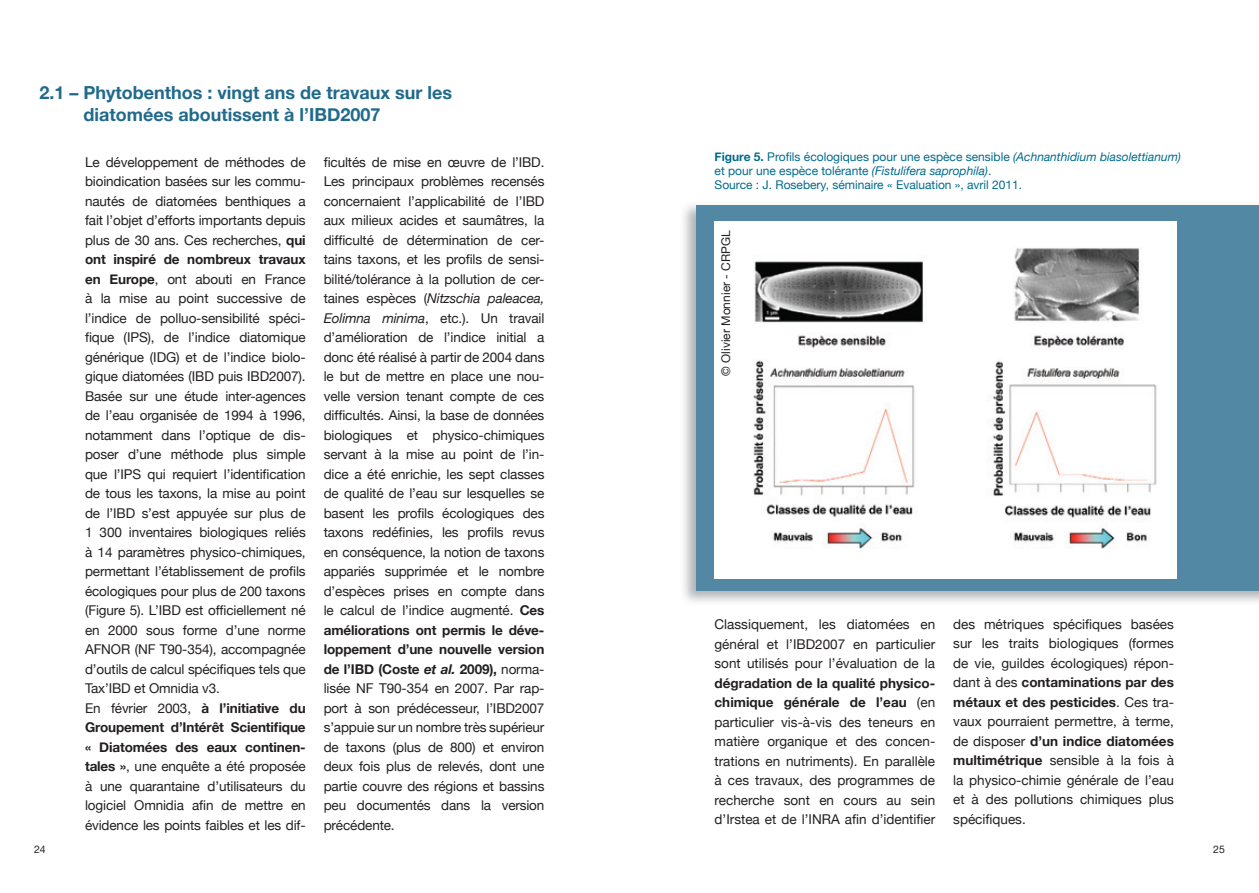
<style>
.page{position:relative;width:1259px;height:893px;background:#fff}
.page>*{position:absolute;margin:0;border:0;box-sizing:border-box;transform-origin:0 0}
.t1{font:700 18px/21.6px "Helvetica Neue";color:#206a8c}
.t2{font:13.5px/19.5px "Helvetica Neue";letter-spacing:-.01em;color:#231f20;text-align:justify}
.t3{font:12px/14.4px "Helvetica Neue";color:#016b8d}
.t4{font:12px "Helvetica Neue";color:#231f20}
.t5{font:10.5px "Helvetica Neue";color:#231f20}
.s1{font-weight:700}
.s2{font-style:italic}
.s3{font-weight:700;font-style:italic}
</style>
<div class="page">
<div style="left:696px;top:205px;width:563px;height:386px;background:#5388a5"></div>
<div style="left:714px;top:221px;width:462px;height:357px;background:#fff"></div>
<img style="left:753px;top:248px;width:404px;height:301px">
<h1 class="t1" style="left:83px;top:82px;width:370px;text-indent:-44px">2.1 – Phytobenthos : vingt ans de travaux sur les diatomées aboutissent à l’IBD2007</h1>
<p class="t2" style="left:85px;top:152px;width:222px;text-align:left">Le développement de méthodes de bioindication basées sur les commu&shy;nautés de diatomées benthiques a fait l’objet d’efforts importants depuis plus de 30 ans. Ces recherches, <span class="s1">qui ont inspiré de nombreux travaux en Europe</span>, ont abouti en France à la mise au point successive de l’indice de polluo-sensibilité spéci&shy;fique (IPS), de l’indice diatomique générique (IDG) et de l’indice biolo&shy;gique diatomées (IBD puis IBD2007).<br>Basée sur une étude inter-agences de l’eau organisée de 1994 à 1996, notamment dans l’optique de dis&shy;poser d’une méthode plus simple que l’IPS qui requiert l’identification de tous les taxons, la mise au point de l’IBD s’est appuyée sur plus de 1 300 inventaires biologiques reliés à 14 paramètres physico-chimiques, permettant l’établissement de profils écologiques pour plus de 200 taxons (Figure 5). L’IBD est officiellement né en 2000 sous forme d’une norme AFNOR (NF T90-354), accompagnée d’outils de calcul spécifiques tels que Tax’IBD et Omnidia v3.<br>En février 2003, <span class="s1">à l’initiative du Groupement d’Intérêt Scientifique « Diatomées des eaux continen&shy;tales »</span>, une enquête a été proposée à une quarantaine d’utilisateurs du logiciel Omnidia afin de mettre en évidence les points faibles et les dif-</p>
<p class="t2" style="left:324px;top:152px;width:222px">ficultés de mise en œuvre de l’IBD.<br>Les principaux problèmes recensés concernaient l’applicabilité de l’IBD aux milieux acides et saumâtres, la difficulté de détermination de cer&shy;tains taxons, et les profils de sensi&shy;bilité/tolérance à la pollution de cer&shy;taines espèces (<span class="s2">Nitzschia paleacea, Eolimna minima</span>, etc.). Un travail d’amélioration de l’indice initial a donc été réalisé à partir de 2004 dans le but de mettre en place une nou&shy;velle version tenant compte de ces difficultés. Ainsi, la base de données biologiques et physico-chimiques servant à la mise au point de l’in&shy;dice a été enrichie, les sept classes de qualité de l’eau sur lesquelles se basent les profils écologiques des taxons redéfinies, les profils revus en conséquence, la notion de taxons appariés supprimée et le nombre d’espèces prises en compte dans le calcul de l’indice augmenté. <span class="s1">Ces améliorations ont permis le déve&shy;loppement d’une nouvelle version de l’IBD (Coste</span> <span class="s3">et al.</span> <span class="s1">2009),</span> norma&shy;lisée NF T90-354 en 2007. Par rap&shy;port à son prédécesseur, l’IBD2007 s’appuie sur un nombre très supérieur de taxons (plus de 800) et environ deux fois plus de relevés, dont une partie couvre des régions et bassins peu documentés dans la version précédente.</p>
<p class="t3" style="left:714px;top:149px;width:468px"><span class="s1">Figure 5.</span> Profils écologiques pour une espèce sensible <span class="s2">(Achnanthidium biasolettianum) </span>et pour une espèce tolérante <span class="s2">(Fistulifera saprophila)</span>.<br>Source : J. Rosebery, séminaire « Evaluation », avril 2011.</p>
<p class="t4" style="left:718px;top:376px;width:147px;rotate:-90deg">© Olivier Monnier - CRPGL</p>
<p class="t2" style="left:714px;top:614px;width:222px">Classiquement, les diatomées en général et l’IBD2007 en particulier sont utilisés pour l’évaluation de la</p>
<p class="t2" style="left:714px;top:673px;width:222px"><span class="s1">dégradation de la qualité physico&shy;chimique générale de l’eau</span> (en particulier vis-à-vis des teneurs en matière organique et des concen&shy;trations en nutriments). En parallèle à ces travaux, des programmes de recherche sont en cours au sein d’Irstea et de l’INRA afin d’identifier</p>
<p class="t2" style="left:953px;top:614px;width:222px">des métriques spécifiques basées sur les traits biologiques (formes de vie, guildes écologiques) répon&shy;dant à des <span class="s1">contaminations par des métaux et des pesticides</span>. Ces tra&shy;vaux pourraient permettre, à terme, de disposer <span class="s1">d’un indice diatomées multimétrique</span> sensible à la fois à la physico-chimie générale de l’eau et à des pollutions chimiques plus spécifiques.</p>
<p class="t5" style="left:34px;top:843px;width:13px">24</p>
<p class="t5" style="left:1213px;top:843px;width:13px">25</p>
</div>
